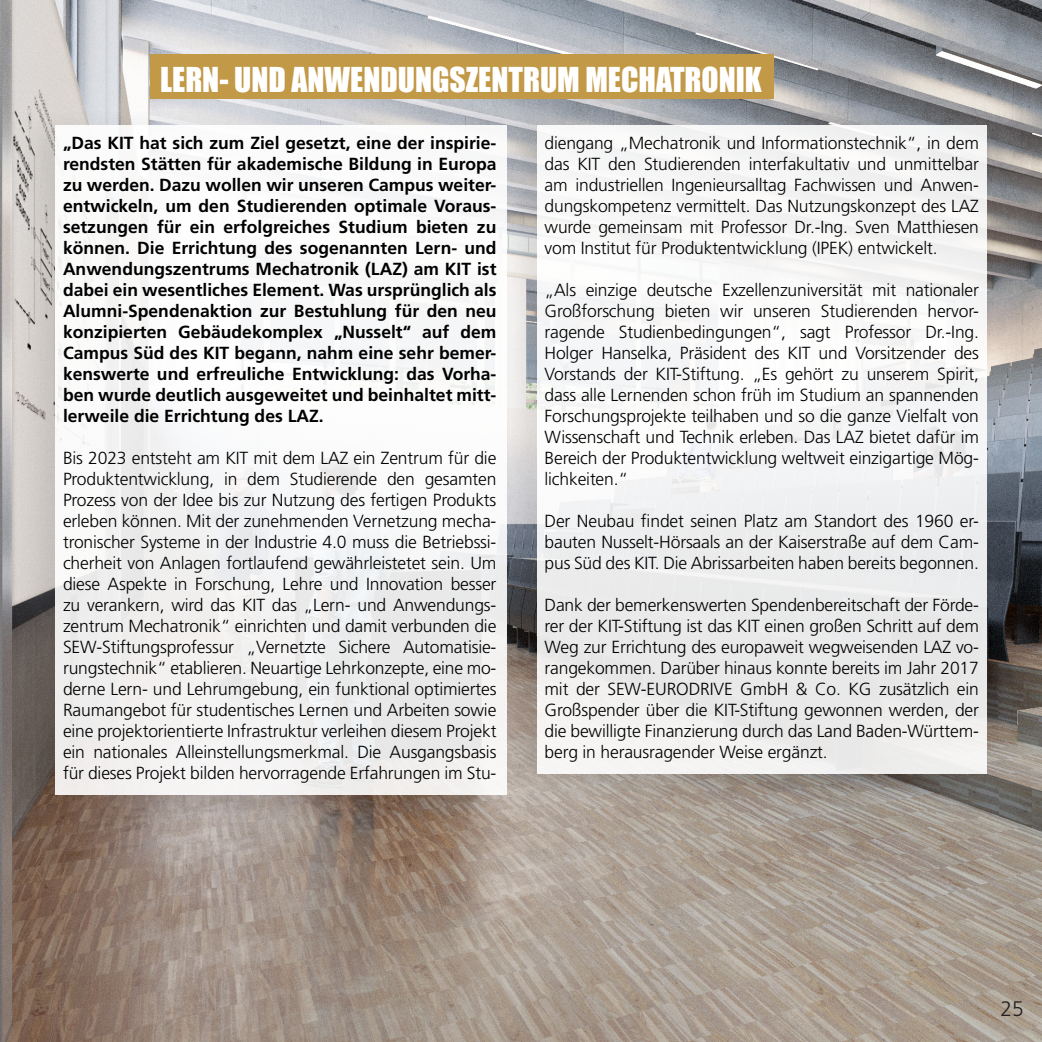
<style>
.page{position:relative;width:1042px;height:1042px;background:#fff}
.page>*{position:absolute;margin:0;border:0;box-sizing:border-box;transform-origin:0 0}
.t1{font:31.5px "Impact";color:#fff}
.t2{font:300 21px "Frutiger LT Std";color:#231f20}
.t3{font:300 17.5px/21px "Frutiger LT Std";letter-spacing:-.01em;color:#000;text-align:justify}
.t4{font:700 17.5px/21px "Frutiger LT Std";color:#000;text-align:justify}
</style>
<div class="page">
<img style="left:0;top:0;width:1042px;height:1042px">
<div style="left:492px;top:103px;width:506px;height:704px;background:#231f20;opacity:.14"></div>
<div style="left:537px;top:125px;width:449px;height:649px;background:#f3f3f3"></div>
<div style="left:11px;top:103px;width:507px;height:725px;background:#231f20;opacity:.14"></div>
<div style="left:56px;top:125px;width:451px;height:670px;background:linear-gradient(to right,#f6f5f5,#f5f5f6)"></div>
<div style="left:151px;top:55px;width:623px;height:44px;background:#c29947"></div>
<p class="t1" style="left:160px;top:56px;width:603px">LERN- UND ANWENDUNGSZENTRUM MECHATRONIK</p>
<p class="t4" style="left:63px;top:133px;width:435px">„Das KIT hat sich zum Ziel gesetzt, eine der inspirie&shy;rendsten Stätten für akademische Bildung in Europa zu werden. Dazu wollen wir unseren Campus weiter&shy;entwickeln, um den Studierenden optimale Voraus&shy;setzungen für ein erfolgreiches Studium bieten zu können. Die Errichtung des sogenannten Lern- und Anwendungszentrums Mechatronik (LAZ) am KIT ist dabei ein wesentliches Element. Was ursprünglich als Alumni-Spendenaktion zur Bestuhlung für den neu konzipierten Gebäudekomplex „Nusselt“ auf dem Campus Süd des KIT begann, nahm eine sehr bemer&shy;kenswerte und erfreuliche Entwicklung: das Vorha&shy;ben wurde deutlich ausgeweitet und beinhaltet mitt&shy;lerweile die Errichtung des LAZ.</p>
<p class="t3" style="left:63px;top:448px;width:435px">Bis 2023 entsteht am KIT mit dem LAZ ein Zentrum für die Produktentwicklung, in dem Studierende den gesamten Prozess von der Idee bis zur Nutzung des fertigen Produkts erleben können. Mit der zunehmenden Vernetzung mecha&shy;tronischer Systeme in der Industrie 4.0 muss die Betriebssi&shy;cherheit von Anlagen fortlaufend gewährleistetet sein. Um diese Aspekte in Forschung, Lehre und Innovation besser zu verankern, wird das KIT das „Lern- und Anwendungs&shy;zentrum Mechatronik“ einrichten und damit verbunden die SEW-Stiftungsprofessur „Vernetzte Sichere Automatisie&shy;rungstechnik“ etablieren. Neuartige Lehrkonzepte, eine mo&shy;derne Lern- und Lehrumgebung, ein funktional optimiertes Raumangebot für studentisches Lernen und Arbeiten sowie eine projektorientierte Infrastruktur verleihen diesem Projekt ein nationales Alleinstellungsmerkmal. Die Ausgangsbasis für dieses Projekt bilden hervorragende Erfahrungen im Stu-</p>
<p class="t3" style="left:544px;top:133px;width:436px">diengang „Mechatronik und Informationstechnik“, in dem das KIT den Studierenden interfakultativ und unmittelbar am industriellen Ingenieursalltag Fachwissen und Anwen&shy;dungskompetenz vermittelt. Das Nutzungskonzept des LAZ wurde gemeinsam mit Professor Dr.-Ing. Sven Matthiesen vom Institut für Produktentwicklung (IPEK) entwickelt.</p>
<p class="t3" style="left:544px;top:280px;width:436px">„Als einzige deutsche Exzellenzuniversität mit nationaler Großforschung bieten wir unseren Studierenden hervor&shy;ragende Studienbedingungen“, sagt Professor Dr.-Ing.<br>Holger Hanselka, Präsident des KIT und Vorsitzender des Vorstands der KIT-Stiftung. „Es gehört zu unserem Spirit, dass alle Lernenden schon früh im Studium an spannenden Forschungsprojekte teilhaben und so die ganze Vielfalt von Wissenschaft und Technik erleben. Das LAZ bietet dafür im Bereich der Produktentwicklung weltweit einzigartige Mög&shy;lichkeiten.“</p>
<p class="t3" style="left:544px;top:511px;width:436px">Der Neubau findet seinen Platz am Standort des 1960 er&shy;bauten Nusselt-Hörsaals an der Kaiserstraße auf dem Cam&shy;pus Süd des KIT. Die Abrissarbeiten haben bereits begonnen.</p>
<p class="t3" style="left:544px;top:595px;width:436px">Dank der bemerkenswerten Spendenbereitschaft der Förde&shy;rer der KIT-Stiftung ist das KIT einen großen Schritt auf dem Weg zur Errichtung des europaweit wegweisenden LAZ vo&shy;rangekommen. Darüber hinaus konnte bereits im Jahr 2017 mit der SEW-EURODRIVE GmbH &amp; Co. KG zusätzlich ein Großspender über die KIT-Stiftung gewonnen werden, der die bewilligte Finanzierung durch das Land Baden-Württem&shy;berg in herausragender Weise ergänzt.</p>
<p class="t2" style="left:1000px;top:997px;width:25px">25</p>
</div>
